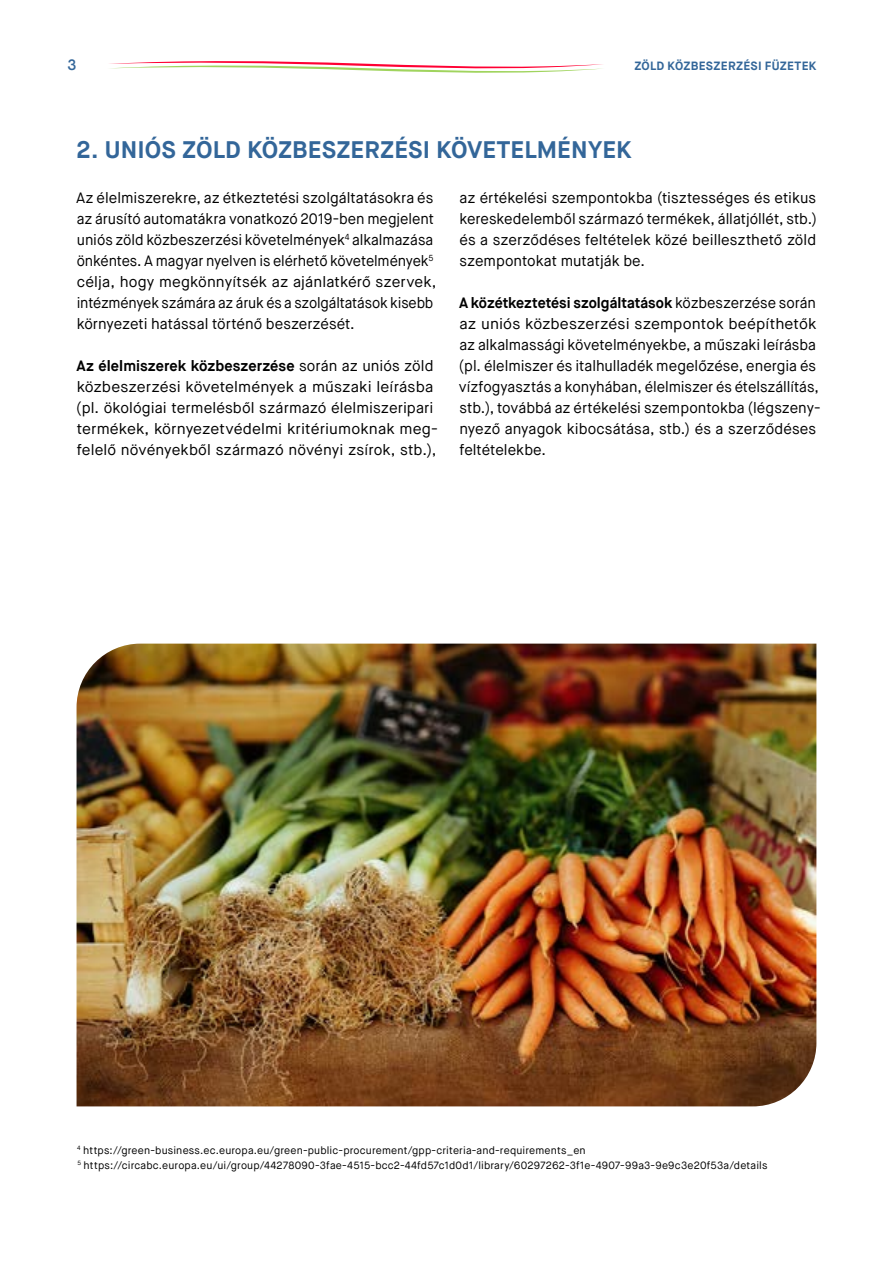
<style>
.page{position:relative;width:893px;height:1263px;background:#fff}
.page>*{position:absolute;margin:0;border:0;box-sizing:border-box;transform-origin:0 0}
.t1{font:700 24px "Maison Neue";letter-spacing:.005em;color:#369}
.t2{font:15px/21px "Maison Neue";color:#000}
.t3{font:600 15px "Maison Neue";color:#369}
.t4{font:700 12px "Maison Neue";letter-spacing:.025em;color:#369}
.t5{font:10.5px/15px "Maison Neue";letter-spacing:.015em;color:#000}
.s1{font-weight:700}
</style>
<div class="page">
<svg style="left:109px;top:61px;width:494px;height:12px"></svg>
<img style="left:77px;top:644px;width:739px;height:462px">
<p class="t3" style="left:68px;top:55px;width:10px">3</p>
<p class="t4" style="left:634px;top:58px;width:184px">ZÖLD KÖZBESZERZÉSI FÜZETEK</p>
<h1 class="t1" style="left:77px;top:135px;width:556px">2. UNIÓS ZÖLD KÖZBESZERZÉSI KÖVETELMÉNYEK</h1>
<p class="t2" style="left:76px;top:187px;width:362px">Az élelmiszerekre, az étkeztetési szolgáltatásokra és az árusító automatákra vonatkozó 2019-ben megjelent uniós zöld közbeszerzési követelmények<sup>4</sup> alkalmazása önkéntes. A magyar nyelven is elérhető követelmények<sup>5 </sup>célja, hogy megkönnyítsék az ajánlatkérő szervek, intézmények számára az áruk és a szolgáltatások kisebb környezeti hatással történő beszerzését.</p>
<p class="t2" style="left:76px;top:355px;width:363px"><span class="s1">Az élelmiszerek közbeszerzése</span> során az uniós zöld közbeszerzési követelmények a műszaki leírásba (pl. ökológiai termelésből származó élelmiszeripari termékek, környezetvédelmi kritériumoknak meg&shy;felelő növényekből származó növényi zsírok, stb.),</p>
<p class="t2" style="left:459px;top:187px;width:359px;text-align:justify">az értékelési szempontokba (tisztességes és etikus kereskedelemből származó termékek, állatjóllét, stb.) és a szerződéses feltételek közé beilleszthető zöld szempontokat mutatják be.</p>
<p class="t2" style="left:459px;top:292px;width:363px"><span class="s1">A közétkeztetési szolgáltatások</span> közbeszerzése során az uniós közbeszerzési szempontok beépíthetők az alkalmassági követelményekbe, a műszaki leírásba (pl. élelmiszer és italhulladék megelőzése, energia és vízfogyasztás a konyhában, élelmiszer és ételszállítás, stb.), továbbá az értékelési szempontokba (légszen - nyező anyagok kibocsátása, stb.) és a szerződéses feltételekbe.</p>
<p class="t5" style="left:77px;top:1142px;width:692px"><sup>4</sup> https://green-business.ec.europa.eu/green-public-procurement/gpp-criteria-and-requirements_en<br><sup>5</sup> https://circabc.europa.eu/ui/group/44278090-3fae-4515-bcc2-44fd57c1d0d1/library/60297262-3f1e-4907-99a3-9e9c3e20f53a/details</p>
</div>
